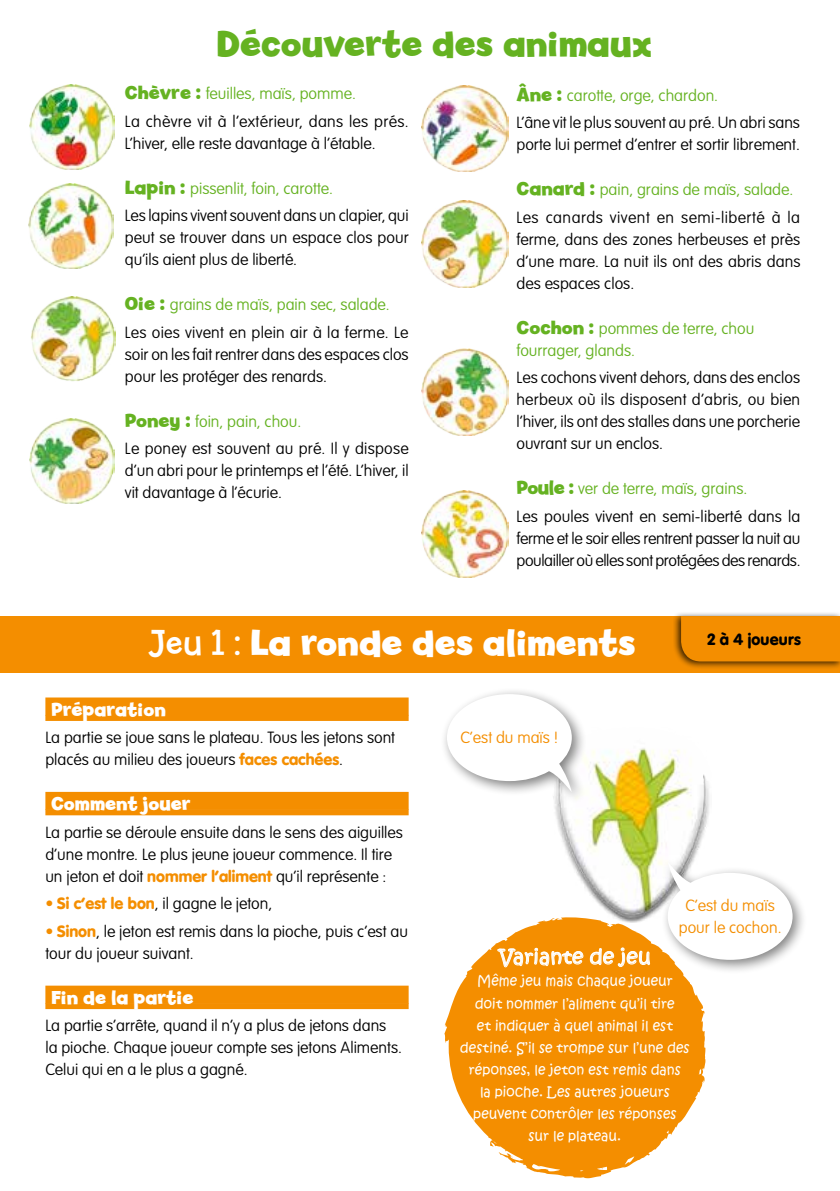
<style>
.page{position:relative;width:840px;height:1191px;background:#fff}
.page>*{position:absolute;margin:0;border:0;box-sizing:border-box;transform-origin:0 0}
.t1{font:700 38px "Billy";color:#fff}
.t2{font:700 38px "Billy";color:#65b221}
.t3{font:700 20px "Billy";color:#fff}
.t4{font:20px "Kristen ITC";letter-spacing:.01em;color:#fff}
.t5{font:100 16px/22px "VAG Rounded";color:#000}
.t6{font:100 16px/22px "VAG Rounded";letter-spacing:-.025em;color:#000}
.t7{font:100 16px/27.6px "VAG Rounded";letter-spacing:.03em;color:#000}
.t8{font:100 16px/27.6px "VAG Rounded";letter-spacing:.02em;color:#000}
.t9{font:100 16px/22px "VAG Rounded";color:#65b221}
.t10{font:100 16px/22px "VAG Rounded";color:#f48e00;text-align:center}
.t11{font:900 16px "VAG Rounded";letter-spacing:.015em;color:#000}
.t12{font:14px/22px "Kristen ITC";letter-spacing:.005em;color:#fff;text-align:center;scale:.95 1}
.s1{font-family:"Billy";font-weight:700;font-size:20px;color:#65b221}
.s2{color:#65b221}
.s3{font-family:"Billy";font-weight:700;font-size:20px}
.s4{font-weight:400}
.s5{font-weight:900;color:#f48e00}
.s6{color:#f48e00}
</style>
<div class="page">
<img style="left:31px;top:296px;width:85px;height:85px">
<img style="left:421px;top:349px;width:87px;height:87px">
<img style="left:29px;top:419px;width:86px;height:85px">
<img style="left:421px;top:490px;width:87px;height:87px">
<img style="left:29px;top:84px;width:86px;height:86px">
<img style="left:421px;top:85px;width:87px;height:87px">
<img style="left:28px;top:183px;width:85px;height:85px">
<img style="left:421px;top:200px;width:87px;height:87px">
<img style="left:554px;top:748px;width:156px;height:168px">
<div style="left:439px;top:687px;width:147px;height:118px;background:#000;opacity:.5"></div>
<svg style="left:446px;top:694px;width:125px;height:98px"></svg>
<div style="left:660px;top:857px;width:147px;height:118px;background:#000;opacity:.5"></div>
<svg style="left:667px;top:861px;width:125px;height:98px"></svg>
<div style="left:45px;top:697px;width:363px;height:18px;background:#f48e00"></div>
<div style="left:45px;top:715px;width:363px;height:6px;background:#f48e00"></div>
<div style="left:45px;top:792px;width:363px;height:18px;background:#f48e00"></div>
<div style="left:45px;top:809px;width:363px;height:6px;background:#f48e00"></div>
<div style="left:45px;top:985px;width:363px;height:18px;background:#f48e00"></div>
<div style="left:45px;top:1003px;width:363px;height:6px;background:#f48e00"></div>
<hr style="left:839px;top:17px;width:1px;height:57px;background:#6bc9f0">
<hr style="left:839px;top:908px;width:1px;height:56px;background:#d267a3">
<div style="left:0;top:616px;width:839px;height:57px;background:#f48e00"></div>
<div style="left:672px;top:612px;width:167px;height:58px;background:#000;opacity:.75"></div>
<svg style="left:680px;top:616px;width:159px;height:45px"></svg>
<svg style="left:444px;top:916px;width:262px;height:262px;fill:#f48e00"></svg>
<svg style="left:496px;top:947px;width:154px;height:21px;background:#f6a93e"></svg>
<h1 class="t2" style="left:216px;top:22px;width:436px">Découverte des animaux</h1>
<p class="t8" style="left:125px;top:80px;width:285px"><span class="s1">Chèvre :</span> <span class="s2">feuilles, maïs, pomme.<br></span>La chèvre vit à l’extérieur, dans les prés.</p>
<p class="t5" style="left:125px;top:132px;width:252px">L’hiver, elle reste davantage à l’étable.</p>
<p class="t5" style="left:125px;top:174px;width:285px;line-height:27.6px"><span class="s1">Lapin :</span> <span class="s2">pissenlit, foin, carotte.<br></span>Les lapins vivent souvent dans un clapier, qui</p>
<p class="t5" style="left:125px;top:227px;width:285px">peut se trouver dans un espace clos pour qu’ils aient plus de liberté.</p>
<p class="t5" style="left:125px;top:291px;width:285px;line-height:27.6px"><span class="s1">Oie :</span> <span class="s2">grains de maïs, pain sec, salade.<br></span>Les oies vivent en plein air à la ferme. Le</p>
<p class="t5" style="left:125px;top:343px;width:285px">soir on les fait rentrer dans des espaces clos pour les protéger des renards.</p>
<p class="t5" style="left:125px;top:407px;width:285px;line-height:27.6px"><span class="s1">Poney :</span> <span class="s2">foin, pain, chou.<br></span>Le poney est souvent au pré. Il y dispose</p>
<p class="t5" style="left:125px;top:459px;width:285px">d’un abri pour le printemps et l’été. L’hiver, il vit davantage à l’écurie.</p>
<p class="t5" style="left:516px;top:81px;width:285px;line-height:27.6px"><span class="s1">Âne :</span> <span class="s2">carotte, orge, chardon.<br></span>L’âne vit le plus souvent au pré. Un abri sans</p>
<p class="t5" style="left:516px;top:134px;width:285px">porte lui permet d’entrer et sortir librement.</p>
<p class="t7" style="left:516px;top:176px;width:285px"><span class="s1">Canard :</span> <span class="s2">pain, grains de maïs, salade.<br></span>Les canards vivent en semi-liberté à la</p>
<p class="t5" style="left:516px;top:228px;width:285px;text-align:justify">ferme, dans des zones herbeuses et près d’une mare. La nuit ils ont des abris dans des espaces clos.</p>
<p class="t9" style="left:516px;top:317px;width:239px"><span class="s3">Cochon :</span> pommes de terre, chou fourrager, glands.</p>
<p class="t5" style="left:516px;top:366px;width:285px;text-align:justify">Les cochons vivent dehors, dans des enclos herbeux où ils disposent d’abris, ou bien l’hiver, ils ont des stalles dans une porcherie ouvrant sur un enclos.</p>
<p class="t5" style="left:516px;top:474px;width:285px;line-height:27.6px"><span class="s1">Poule :</span> <span class="s2">ver de terre, maïs, grains.<br></span>Les poules vivent en semi-liberté dans la</p>
<p class="t6" style="left:516px;top:527px;width:285px">ferme et le soir elles rentrent passer la nuit au poulailler où elles sont protégées des renards.</p>
<h1 class="t1" style="left:147px;top:621px;width:489px"><span class="s4">Jeu 1 :</span> La ronde des aliments</h1>
<p class="t11" style="left:707px;top:629px;width:95px">2 à 4 joueurs</p>
<p class="t3" style="left:51px;top:698px;width:116px">Préparation</p>
<p class="t5" style="left:45px;top:726px;width:351px">La partie se joue sans le plateau. Tous les jetons sont placés au milieu des joueurs <span class="s5">faces cachées</span>.</p>
<p class="t3" style="left:51px;top:792px;width:141px">Comment jouer</p>
<p class="t5" style="left:45px;top:821px;width:359px">La partie se déroule ensuite dans le sens des aiguilles d’une montre. Le plus jeune joueur commence. Il tire un jeton et doit <span class="s5">nommer l’aliment</span> qu’il représente :</p>
<p class="t5" style="left:45px;top:892px;width:228px"><span class="s6">•</span> <span class="s5">Si c’est le bon</span>, il gagne le jeton,</p>
<p class="t5" style="left:45px;top:920px;width:364px"><span class="s6">•</span> <span class="s5">Sinon</span>, le jeton est remis dans la pioche, puis c’est au tour du joueur suivant.</p>
<p class="t3" style="left:51px;top:986px;width:144px">Fin de la partie</p>
<p class="t5" style="left:45px;top:1014px;width:358px">La partie s’arrête, quand il n’y a plus de jetons dans la pioche. Chaque joueur compte ses jetons Aliments.<br>Celui qui en a le plus a gagné.</p>
<p class="t10" style="left:460px;top:726px;width:99px">C’est du maïs !</p>
<p class="t10" style="left:678px;top:894px;width:104px">C’est du maïs pour le cochon.</p>
<p class="t4" style="left:499px;top:944px;width:153px">Variante de jeu</p>
<p class="t12" style="left:460px;top:970px;width:243px">Même jeu mais chaque joueur<br>doit nommer l’aliment qu’il tire<br>et indiquer à quel animal il est destiné. S’il se trompe sur l’une des réponses, le jeton est remis dans<br>la pioche. Les autres joueurs peuvent contrôler les réponses<br>sur le plateau.</p>
</div>
